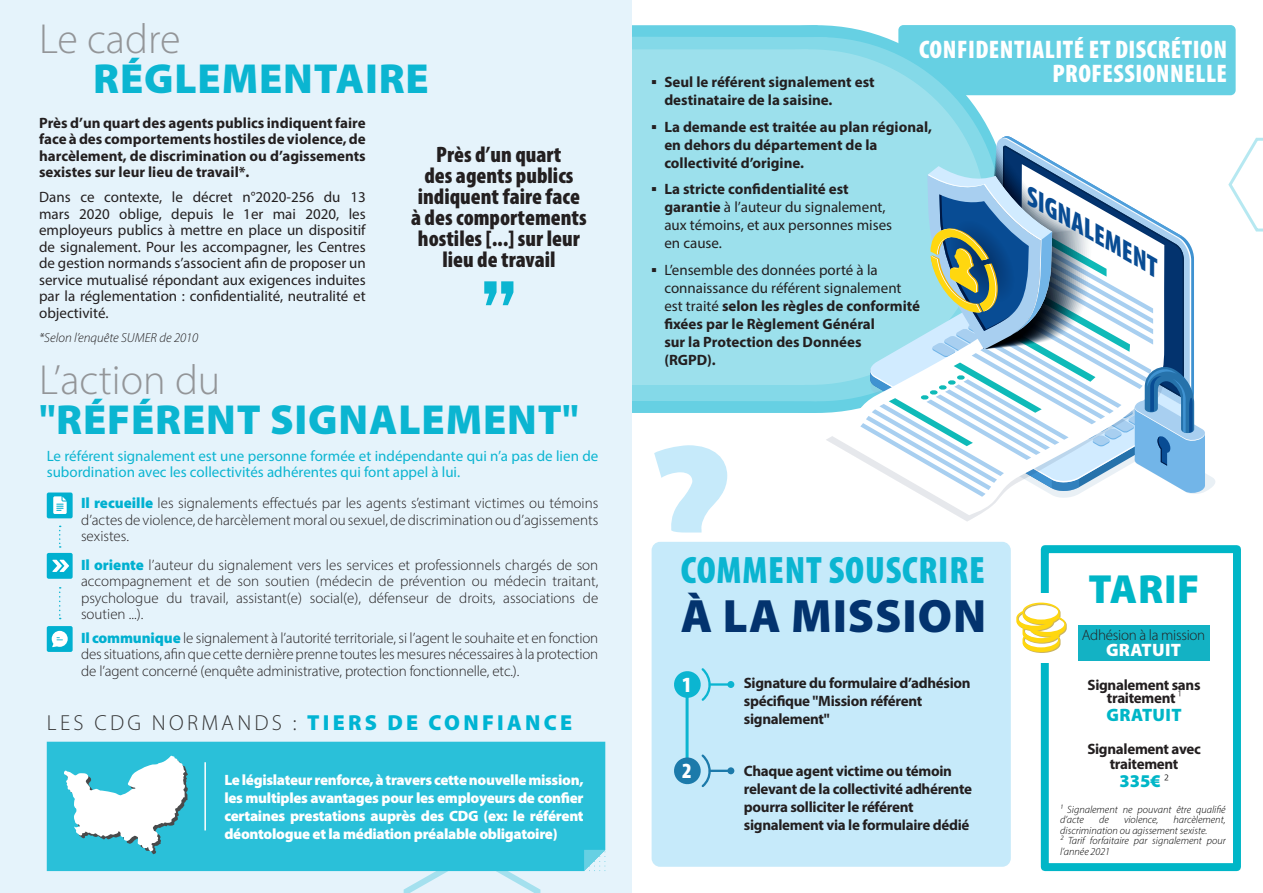
<style>
.page{position:relative;width:1263px;height:893px;background:#fff}
.page>*{position:absolute;margin:0;border:0;box-sizing:border-box;transform-origin:0 0}
.t1{font:900 47.1px "Myriad Pro";letter-spacing:.02em;color:#03336e}
.t2{font:900 42.15px "Myriad Pro";letter-spacing:.02em;color:#0bb5d1}
.t3{font:300 42.15px "Myriad Pro";color:#939598}
.t4{font:900 40.8px "Myriad Pro";letter-spacing:.015em;color:#00b6c7}
.t5{font:900 condensed 38.4px "Myriad Pro";letter-spacing:.02em;color:#0bb5d1}
.t6{font:900 condensed 25.5px "Myriad Pro";letter-spacing:.02em;color:#fff}
.t7{font:italic 900 condensed 25.5px "Myriad Pro";color:#084c94;scale:1.18 1}
.t8{font:900 condensed 22.35px "Myriad Pro";color:#231f20}
.t9{font:900 21.75px "Myriad Pro";letter-spacing:.15em;color:#00b4d3}
.t10{font:900 condensed 21.75px "Myriad Pro";color:#fff}
.t11{font:900 18px "Myriad Pro";letter-spacing:.02em;color:#00b6c7}
.t12{font:900 18px "Myriad Pro";letter-spacing:.02em;color:#fff}
.t13{font:700 15px/18px "Myriad Pro";letter-spacing:-.01em;color:#231f20}
.t14{font:300 15px/16.5px "Myriad Pro";color:#231f20;text-align:justify}
.t15{font:15px/16.5px "Myriad Pro";color:#231f20}
.t16{font:900 15px/18px "Myriad Pro";letter-spacing:-.02em;color:#fff;text-align:justify}
.t17{font:15px/16.5px "Myriad Pro";color:#0bb5d1}
.t18{font:300 15px "Myriad Pro";letter-spacing:-.02em;color:#231f20}
.t19{font:italic 300 13.2px "Myriad Pro";color:#231f20}
.t20{font:italic 300 10.5px/10.5px "Myriad Pro";color:#000001}
.s1{font-weight:700}
.s2{font-weight:900;color:#00b0d0}
.s3{font-weight:300;color:#343434}
.s4{font-family:"Arial"}
.s5{font-family:"Arial";font-weight:700}
.s6{font-weight:400}
.s7{font-weight:300}
.s8{font-weight:300;font-size:15px;color:#000}
</style>
<div class="page">
<div style="left:898px;top:25px;width:337px;height:70px;background:#66d0e3;border-radius:5px"></div>
<div style="left:631px;top:25px;width:212px;height:388px;background:#66d0e3"></div>
<div style="left:623px;top:25px;width:388px;height:388px;background:#66d0e3;border-radius:50%"></div>
<div style="left:631px;top:37px;width:175px;height:364px;background:#84d9e8"></div>
<div style="left:637px;top:37px;width:365px;height:364px;background:#84d9e8;border-radius:50%"></div>
<div style="left:631px;top:49px;width:165px;height:336px;background:#9ce0ec"></div>
<div style="left:634px;top:49px;width:352px;height:336px;background:#9ce0ec;border-radius:50%"></div>
<svg style="left:828px;top:378px;width:240px;height:137px"></svg>
<svg style="left:860px;top:136px;width:355px;height:361px"></svg>
<div style="left:0;top:0;width:631px;height:893px;background:#e5f3fb"></div>
<svg style="left:1228px;top:137px;width:35px;height:95px"></svg>
<svg style="left:402px;top:871px;width:140px;height:22px"></svg>
<svg style="left:654px;top:445px;width:73px;height:87px"></svg>
<div style="left:652px;top:542px;width:359px;height:325px;background:#c6eafa;border-radius:9px"></div>
<hr style="left:685px;top:683px;width:3px;height:78px;background:#0bb5d1">
<svg style="left:674px;top:668px;width:37px;height:35px"></svg>
<hr style="left:710px;top:683px;width:19px;height:3px;background:#0bb5d1">
<div style="left:727px;top:681px;width:7px;height:7px;background:#0bb5d1;border-radius:50%"></div>
<svg style="left:674px;top:752px;width:55px;height:35px"></svg>
<div style="left:727px;top:767px;width:7px;height:7px;background:#1c7aaa;border-radius:50%"></div>
<div style="left:47px;top:742px;width:558px;height:129px;background:#2ac0d9"></div>
<svg style="left:584px;top:850px;width:22px;height:21px"></svg>
<svg style="left:64px;top:756px;width:124px;height:98px;background:#99dbe6"></svg>
<hr style="left:204px;top:762px;width:2px;height:68px;background:#fff">
<svg style="left:484px;top:281px;width:29px;height:24px"></svg>
<div style="left:47px;top:626px;width:26px;height:26px;background:#00b0d0;border-radius:2px"></div>
<svg style="left:52px;top:631px;width:16px;height:16px"></svg>
<div style="left:47px;top:553px;width:26px;height:26px;background:#00b0d0;border-radius:2px"></div>
<svg style="left:52px;top:560px;width:17px;height:12px"></svg>
<svg style="left:59px;top:587px;width:2px;height:32px"></svg>
<div style="left:47px;top:492px;width:26px;height:26px;background:#00b0d0;border-radius:2px"></div>
<svg style="left:59px;top:526px;width:2px;height:22px"></svg>
<svg style="left:53px;top:496px;width:14px;height:18px"></svg>
<div style="left:1041px;top:545px;width:200px;height:326px;border:8px solid #00b6c7"></div>
<div style="left:1030px;top:593px;width:22px;height:70px;background:#fff"></div>
<svg style="left:1016px;top:603px;width:51px;height:50px"></svg>
<div style="left:1078px;top:625px;width:132px;height:35px;background:#13b2c4"></div>
<p class="t3" style="left:39px;top:13px;width:143px">Le cadre</p>
<p class="t2" style="left:93px;top:51px;width:337px">RÉGLEMENTAIRE</p>
<p class="t13" style="left:39px;top:114px;width:328px;line-height:16.5px;text-align:justify">Près d’un quart des agents publics indiquent faire face à des comportements hostiles de violence, de harcèlement, de discrimination ou d’agissements sexistes sur leur lieu de travail*.</p>
<p class="t15" style="left:39px;top:189px;width:328px;text-align:justify">Dans ce contexte, le décret n°2020-256 du 13 mars 2020 oblige, depuis le 1er mai 2020, les employeurs publics à mettre en place un dispositif de signalement. Pour les accompagner, les Centres de gestion normands s’associent afin de proposer un service mutualisé répondant aux exigences induites par la réglementation : confidentialité, neutralité et objectivité.</p>
<p class="t19" style="left:39px;top:330px;width:161px">*Selon l’enquête SUMER de 2010</p>
<p class="t8" style="left:436px;top:140px;width:127px">Près d’un quart</p>
<p class="t8" style="left:424px;top:161px;width:151px">des agents publics</p>
<p class="t8" style="left:418px;top:182px;width:164px">indiquent faire face</p>
<p class="t8" style="left:411px;top:203px;width:177px">à des comportements</p>
<p class="t8" style="left:418px;top:224px;width:163px">hostiles [...] sur leur</p>
<p class="t8" style="left:442px;top:245px;width:115px">lieu de travail</p>
<p class="t3" style="left:39px;top:354px;width:183px">L’action du</p>
<p class="t2" style="left:39px;top:392px;width:541px"><span class="s1">"</span>RÉFÉRENT SIGNALEMENT<span class="s1">"</span></p>
<p class="t17" style="left:47px;top:447px;width:553px">Le référent signalement est une personne formée et indépendante qui n’a pas de lien de subordination avec les collectivités adhérentes qui font appel à lui.</p>
<p class="t14" style="left:81px;top:495px;width:519px"><span class="s2">Il recueille</span> les signalements effectués par les agents s’estimant victimes ou témoins d’actes de violence, de harcèlement moral ou sexuel, de discrimination ou d’agissements sexistes.</p>
<p class="t14" style="left:81px;top:556px;width:519px"><span class="s2">Il oriente</span> l’auteur du signalement vers les services et professionnels chargés de son accompagnement et de son soutien (médecin de prévention ou médecin traitant, psychologue du travail, assistant(e) social(e), défenseur de droits, associations de soutien ...).</p>
<p class="t14" style="left:81px;top:629px;width:519px"><span class="s2">Il communique</span> le signalement à l’autorité territoriale, si l’agent le souhaite et en fonction des situations, afin que cette dernière prenne toutes les mesures nécessaires à la protection de l’agent concerné (enquête administrative, protection fonctionnelle, etc.).</p>
<p class="t9" style="left:47px;top:708px;width:527px"><span class="s3">LES CDG NORMANDS :</span> TIERS DE CONFIANCE</p>
<p class="t16" style="left:224px;top:770px;width:361px">Le législateur renforce, à travers cette nouvelle mission, les multiples avantages pour les employeurs de confier certaines prestations auprès des CDG (ex: le référent déontologue et la médiation préalable obligatoire)</p>
<p class="t6" style="left:919px;top:33px;width:310px">CONFIDENTIALITÉ ET DISCRÉTION</p>
<p class="t6" style="left:1052px;top:57px;width:176px">PROFESSIONNELLE</p>
<p class="t13" style="left:664px;top:72px;width:212px;text-indent:-13px"><span class="s4">▪</span> Seul le référent signalement est destinataire de la saisine.</p>
<p class="t13" style="left:664px;top:117px;width:269px;text-indent:-13px"><span class="s4">▪</span> La demande est traitée au plan régional, en dehors du département de la collectivité d’origine.</p>
<p class="t15" style="left:664px;top:180px;width:229px;line-height:18px;text-indent:-13px"><span class="s5">▪</span> <span class="s1">La stricte confidentialité est garantie</span> à l’auteur du signalement, aux témoins, et aux personnes mises en cause.</p>
<p class="t13" style="left:664px;top:260px;width:257px;text-indent:-13px"><span class="s4">▪</span> <span class="s6">L’ensemble des données porté à la connaissance du référent signalement est traité</span> selon les règles de conformité fixées par le Règlement Général<br>sur la Protection des Données<br>(RGPD).</p>
<p class="t7" style="left:1038px;top:184px;width:129px;rotate:30deg">SIGNALEMENT</p>
<p class="t5" style="left:681px;top:546px;width:306px">COMMENT SOUSCRIRE</p>
<p class="t1" style="left:681px;top:585px;width:307px">À LA MISSION</p>
<p class="t10" style="left:682px;top:671px;width:11px">1</p>
<p class="t10" style="left:682px;top:757px;width:11px">2</p>
<p class="t13" style="left:744px;top:674px;width:228px">Signature du formulaire d’adhésion spécifique "Mission référent signalement"</p>
<p class="t13" style="left:744px;top:761px;width:230px">Chaque agent victime ou témoin relevant de la collectivité adhérente pourra solliciter le référent signalement via le formulaire dédié</p>
<p class="t4" style="left:1089px;top:562px;width:112px">TARIF</p>
<p class="t18" style="left:1082px;top:626px;width:125px">Adhésion à la mission</p>
<p class="t12" style="left:1106px;top:638px;width:77px">GRATUIT</p>
<p class="t13" style="left:1087px;top:677px;width:115px;line-height:13.5px;text-align:center">Signalement sans traitement <span class="s7">1</span></p>
<p class="t11" style="left:1106px;top:703px;width:77px">GRATUIT</p>
<p class="t13" style="left:1087px;top:741px;width:115px;line-height:15px;text-align:center">Signalement avec traitement</p>
<p class="t11" style="left:1119px;top:769px;width:51px">335€ <span class="s8">2</span></p>
<p class="t20" style="left:1060px;top:804px;width:167px">1 Signalement ne pouvant être qualifié d’acte</p>
<p class="t20" style="left:1060px;top:814px;width:167px;text-indent:113px">harcèlement, discrimination ou agissement sexiste.<br>2 Tarif forfaitaire par signalement pour l’année 202 1</p>
<p class="t20" style="left:1099px;top:814px;width:11px">de</p>
<p class="t20" style="left:1124px;top:814px;width:36px">violence,</p>
</div>
